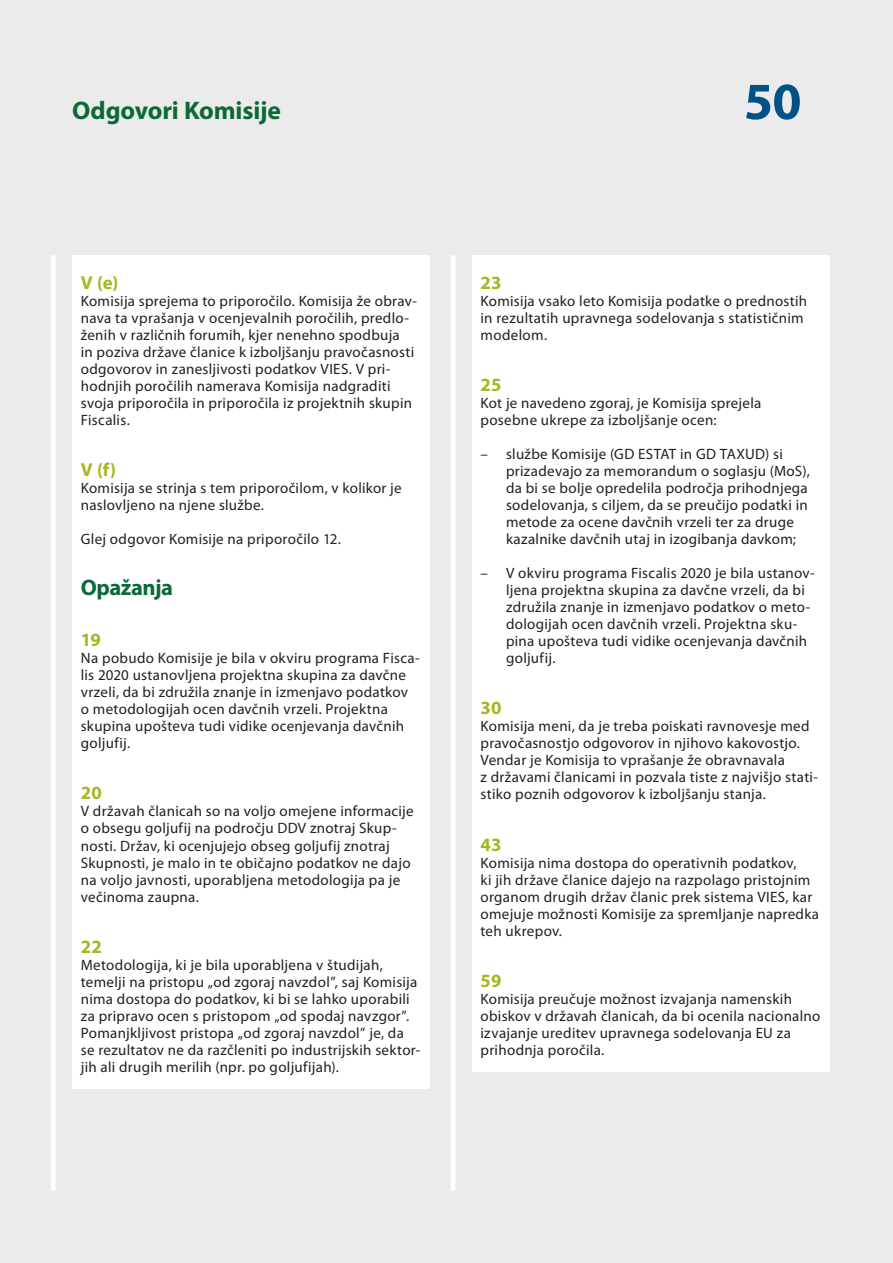
<style>
.page{position:relative;width:893px;height:1263px;background:#ebebeb}
.page>*{position:absolute;margin:0;border:0;box-sizing:border-box;transform-origin:0 0}
.t1{font:700 52.5px "Myriad Pro";color:#015386}
.t2{font:700 25.5px "Myriad Pro";letter-spacing:-.005em;color:#0b6938}
.K_02_-_REP_TITRE_1_1{font:700 22.5px "Myriad Pro";letter-spacing:-.02em;color:#0b6938}
.K_03_-_REP_CHIFFRE{font:700 18.75px "Myriad Pro";letter-spacing:.005em;color:#a7b621}
.K_04_-_REP_TEXTE_COU{font:15px/17px "Myriad Pro";letter-spacing:.02em;color:#231f20}
.K_05_-_REP___TEXTE{font:15px/17px "Myriad Pro";letter-spacing:.02em;color:#231f20}
</style>
<div class="page">
<div style="left:51px;top:255px;width:5px;height:936px;background:#fff"></div>
<hr style="left:451px;top:255px;width:4px;height:936px;background:#fff">
<div style="left:472px;top:255px;width:357px;height:816px;background:#fff"></div>
<div style="left:72px;top:255px;width:357px;height:834px;background:#fff"></div>
<p class="t2" style="left:72px;top:94px;width:210px">Odgovori Komisije</p>
<p class="t1" style="left:744px;top:67px;width:59px">50</p>
<p class="K_03_-_REP_CHIFFRE" style="left:81px;top:271px;width:39px">V (e)</p>
<p class="K_04_-_REP_TEXTE_COU" style="left:81px;top:292px;width:338px">Komisija sprejema to priporočilo. Komisija že obrav&shy;nava ta vprašanja v ocenjevalnih poročilih, predlo&shy;ženih v različnih forumih, kjer nenehno spodbuja<br>in poziva države članice k izboljšanju pravočasnosti odgovorov in zanesljivosti podatkov VIES. V pri&shy;hodnjih poročilih namerava Komisija nadgraditi svoja priporočila in priporočila iz projektnih skupin Fiscalis.</p>
<p class="K_03_-_REP_CHIFFRE" style="left:81px;top:458px;width:37px">V (f)</p>
<p class="K_04_-_REP_TEXTE_COU" style="left:81px;top:479px;width:322px">Komisija se strinja s tem priporočilom, v kolikor je naslovljeno na njene službe.</p>
<p class="K_04_-_REP_TEXTE_COU" style="left:81px;top:531px;width:262px">Glej odgovor Komisije na priporočilo 12.</p>
<p class="K_02_-_REP_TITRE_1_1" style="left:81px;top:573px;width:94px">Opažanja</p>
<p class="K_03_-_REP_CHIFFRE" style="left:81px;top:628px;width:22px">19</p>
<p class="K_04_-_REP_TEXTE_COU" style="left:81px;top:650px;width:341px">Na pobudo Komisije je bila v okviru programa Fisca&shy;lis 2020 ustanovljena projektna skupina za davčne vrzeli, da bi združila znanje in izmenjavo podatkov o metodologijah ocen davčnih vrzeli. Projektna skupina upošteva tudi vidike ocenjevanja davčnih goljufij.</p>
<p class="K_03_-_REP_CHIFFRE" style="left:81px;top:781px;width:23px">20</p>
<p class="K_04_-_REP_TEXTE_COU" style="left:81px;top:803px;width:334px">V državah članicah so na voljo omejene informacije o obsegu goljufij na področju DDV znotraj Skup&shy;nosti. Držav, ki ocenjujejo obseg goljufij znotraj Skupnosti, je malo in te običajno podatkov ne dajo na voljo javnosti, uporabljena metodologija pa je večinoma zaupna.</p>
<p class="K_03_-_REP_CHIFFRE" style="left:81px;top:934px;width:22px">22</p>
<p class="K_04_-_REP_TEXTE_COU" style="left:81px;top:956px;width:341px">Metodologija, ki je bila uporabljena v študijah, temelji na pristopu „od zgoraj navzdol”, saj Komisija nima dostopa do podatkov, ki bi se lahko uporabili za pripravo ocen s pristopom „od spodaj navzgor”.<br>Pomanjkljivost pristopa „od zgoraj navzdol” je, da se rezultatov ne da razčleniti po industrijskih sektor&shy;jih ali drugih merilih (npr. po goljufijah).</p>
<p class="K_03_-_REP_CHIFFRE" style="left:480px;top:271px;width:22px">23</p>
<p class="K_04_-_REP_TEXTE_COU" style="left:480px;top:292px;width:328px">Komisija vsako leto Komisija podatke o prednostih in rezultatih upravnega sodelovanja s statističnim modelom.</p>
<p class="K_03_-_REP_CHIFFRE" style="left:480px;top:373px;width:22px">25</p>
<p class="K_04_-_REP_TEXTE_COU" style="left:480px;top:394px;width:282px">Kot je navedeno zgoraj, je Komisija sprejela posebne ukrepe za izboljšanje ocen:</p>
<p class="K_05_-_REP___TEXTE" style="left:506px;top:445px;width:305px;text-indent:-26px">– službe Komisije (GD ESTAT in GD TAXUD) si prizadevajo za memorandum o soglasju (MoS), da bi se bolje opredelila področja prihodnjega sodelovanja, s ciljem, da se preučijo podatki in metode za ocene davčnih vrzeli ter za druge kazalnike davčnih utaj in izogibanja davkom;</p>
<p class="K_05_-_REP___TEXTE" style="left:506px;top:565px;width:310px;text-indent:-26px">– V okviru programa Fiscalis 2020 je bila ustanov&shy;ljena projektna skupina za davčne vrzeli, da bi združila znanje in izmenjavo podatkov o meto&shy;dologijah ocen davčnih vrzeli. Projektna sku&shy;pina upošteva tudi vidike ocenjevanja davčnih goljufij.</p>
<p class="K_03_-_REP_CHIFFRE" style="left:480px;top:696px;width:22px">30</p>
<p class="K_04_-_REP_TEXTE_COU" style="left:480px;top:718px;width:339px">Komisija meni, da je treba poiskati ravnovesje med pravočasnostjo odgovorov in njihovo kakovostjo.<br>Vendar je Komisija to vprašanje že obravnavala<br>z državami članicami in pozvala tiste z najvišjo stati&shy;stiko poznih odgovorov k izboljšanju stanja.</p>
<p class="K_03_-_REP_CHIFFRE" style="left:480px;top:832px;width:22px">43</p>
<p class="K_04_-_REP_TEXTE_COU" style="left:480px;top:854px;width:340px">Komisija nima dostopa do operativnih podatkov,<br>ki jih države članice dajejo na razpolago pristojnim organom drugih držav članic prek sistema VIES, kar omejuje možnosti Komisije za spremljanje napredka teh ukrepov.</p>
<p class="K_03_-_REP_CHIFFRE" style="left:480px;top:968px;width:22px">59</p>
<p class="K_04_-_REP_TEXTE_COU" style="left:480px;top:990px;width:341px">Komisija preučuje možnost izvajanja namenskih obiskov v državah članicah, da bi ocenila nacionalno izvajanje ureditev upravnega sodelovanja EU za prihodnja poročila.</p>
</div>
